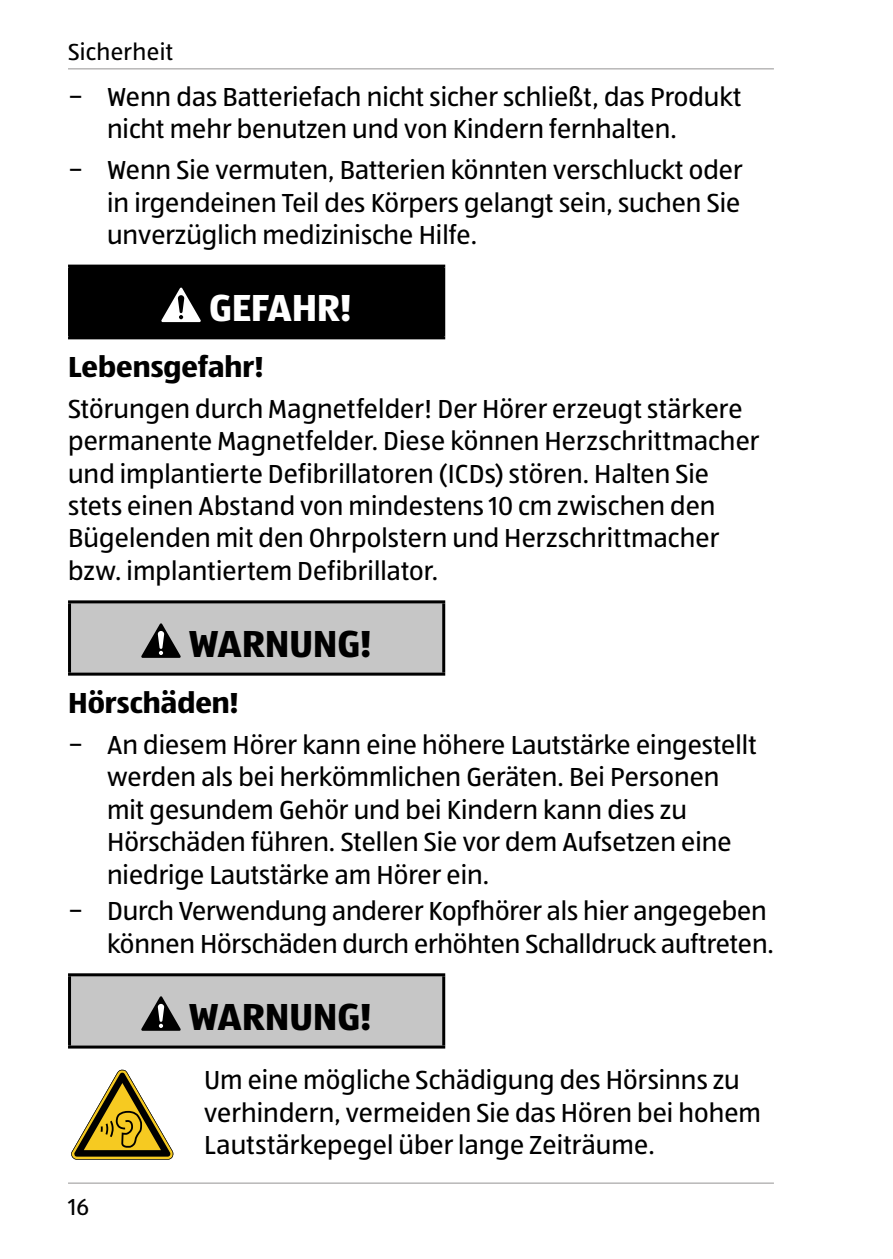
<style>
.page{position:relative;width:893px;height:1259px;background:#fff}
.page>*{position:absolute;margin:0;border:0;box-sizing:border-box;transform-origin:0 0}
.t1{font:700 39px "ALDISUEDOT";letter-spacing:-.005em;color:#000}
.t2{font:700 39px "ALDISUEDOT";letter-spacing:-.01em;color:#fff}
.t3{font:700 30px "ALDISUEDOT";color:#000}
.t4{font:27px/32.4px "ALDISUEDOT";color:#000}
.t5{font:24px "ALDISUEDOT";letter-spacing:.015em;color:#000}
</style>
<div class="page">
<hr style="left:68px;top:68px;width:706px;height:2px;background:#b8b7b7">
<hr style="left:68px;top:1182px;width:706px;height:2px;background:#b8b7b7">
<div style="left:70px;top:266px;width:374px;height:72px;background:#000"></div>
<hr style="left:68px;top:265px;width:377px;height:3px;background:#000">
<hr style="left:68px;top:268px;width:3px;height:68px;background:#000">
<hr style="left:442px;top:268px;width:3px;height:68px;background:#000">
<hr style="left:68px;top:336px;width:377px;height:3px;background:#000">
<svg style="left:161px;top:287px;width:40px;height:35px"></svg>
<div style="left:70px;top:602px;width:374px;height:72px;background:#c6c6c6"></div>
<hr style="left:68px;top:600px;width:377px;height:3px;background:#000">
<hr style="left:68px;top:603px;width:3px;height:69px;background:#000">
<hr style="left:442px;top:603px;width:3px;height:69px;background:#000">
<hr style="left:68px;top:672px;width:377px;height:3px;background:#000">
<svg style="left:141px;top:623px;width:40px;height:35px"></svg>
<div style="left:70px;top:974px;width:374px;height:73px;background:#c6c6c6"></div>
<hr style="left:68px;top:973px;width:377px;height:3px;background:#000">
<hr style="left:68px;top:976px;width:3px;height:69px;background:#000">
<hr style="left:442px;top:976px;width:3px;height:69px;background:#000">
<hr style="left:68px;top:1045px;width:377px;height:3px;background:#000">
<svg style="left:141px;top:996px;width:40px;height:34px"></svg>
<svg style="left:71px;top:1069px;width:102px;height:90px"></svg>
<p class="t5" style="left:68px;top:36px;width:107px">Sicherheit</p>
<p class="t4" style="left:107px;top:80px;width:636px;text-indent:-39px">− Wenn das Batteriefach nicht sicher schließt, das Produkt nicht mehr benutzen und von Kindern fernhalten.</p>
<p class="t4" style="left:107px;top:153px;width:637px;text-align:justify;text-indent:-39px">− Wenn Sie vermuten, Batterien könnten verschluckt oder in irgendeinen Teil des Körpers gelangt sein, suchen Sie unverzüglich medizinische Hilfe.</p>
<h1 class="t2" style="left:209px;top:281px;width:144px">GEFAHR!</h1>
<p class="t3" style="left:68px;top:346px;width:197px">Lebensgefahr!</p>
<p class="t4" style="left:68px;top:392px;width:693px">Störungen durch Magnetfelder! Der Hörer erzeugt stärkere permanente Magnetfelder. Diese können Herzschrittmacher und implantierte Defibrillatoren (ICDs) stören. Halten Sie stets einen Abstand von mindestens 10 cm zwischen den Bügelenden mit den Ohrpolstern und Herzschrittmacher bzw. implantiertem Defibrillator.</p>
<h1 class="t1" style="left:189px;top:617px;width:184px">WARNUNG!</h1>
<p class="t3" style="left:68px;top:682px;width:172px">Hörschäden!</p>
<p class="t4" style="left:107px;top:728px;width:651px;text-indent:-39px">− An diesem Hörer kann eine höhere Lautstärke eingestellt werden als bei herkömmlichen Geräten. Bei Personen mit gesundem Gehör und bei Kindern kann dies zu Hörschäden führen. Stellen Sie vor dem Aufsetzen eine niedrige Lautstärke am Hörer ein.</p>
<p class="t4" style="left:68px;top:894px;width:707px;text-align:right">− Durch Verwendung anderer Kopfhörer als hier angegeben können Hörschäden durch erhöhten Schalldruck auftreten.</p>
<p class="t5" style="left:68px;top:1191px;width:22px">16</p>
<h1 class="t1" style="left:189px;top:990px;width:184px">WARNUNG!</h1>
<p class="t4" style="left:204px;top:1063px;width:558px">Um eine mögliche Schädigung des Hörsinns zu verhindern, vermeiden Sie das Hören bei hohem<br>Lautstärkepegel über lange Zeiträume.</p>
</div>
